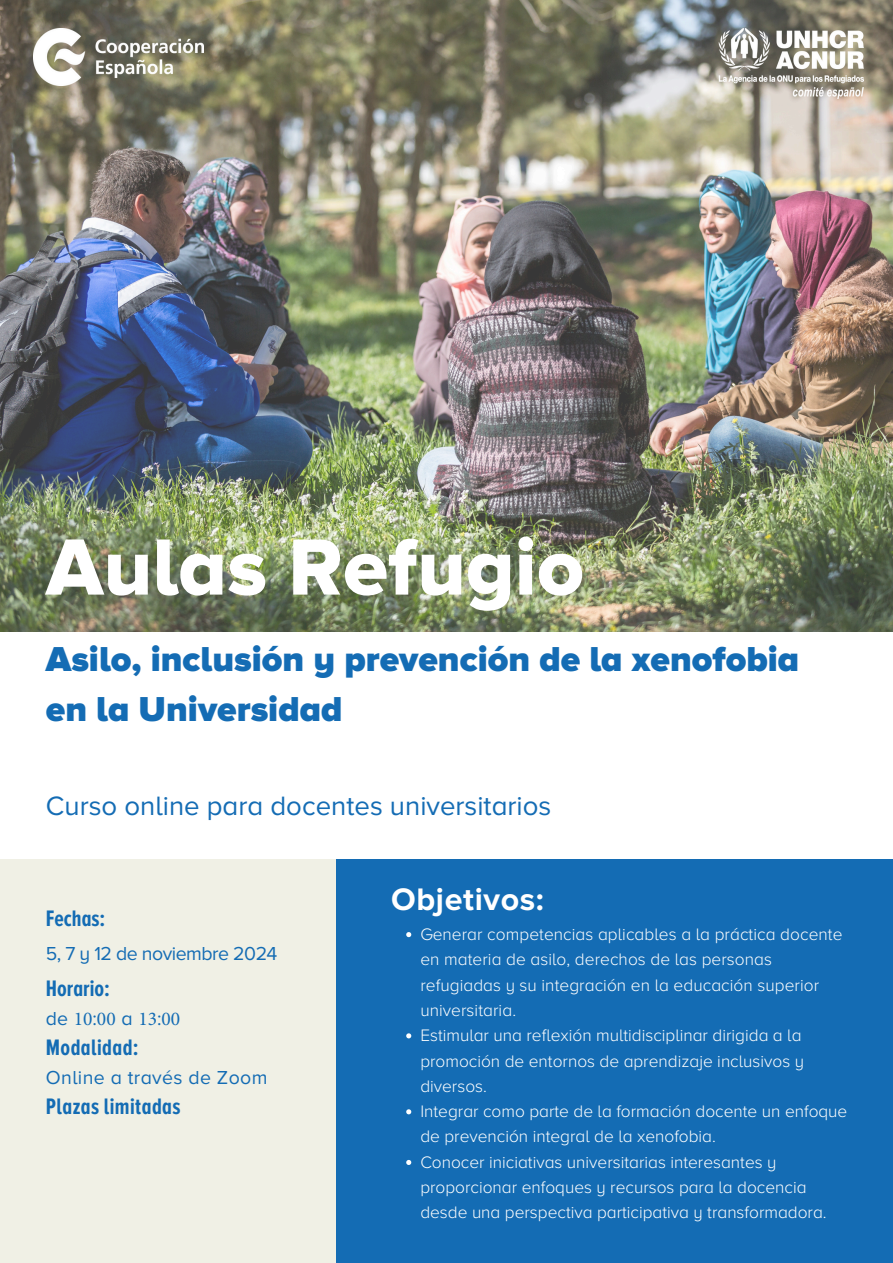
<style>
.page{position:relative;width:893px;height:1263px;background:#fff}
.page>*{position:absolute;margin:0;border:0;box-sizing:border-box;transform-origin:0 0}
.t1{font:82.65px "Proxima Nova A Extrabld";color:#fff}
.t2{font:900 35.85px/50.1px "Proxima Nova A";color:#146cb4}
.t3{font:700 32.25px "Proxima Nova A";letter-spacing:.02em;color:#fff}
.t4{font:27.53px "Proxima Nova A";color:#146cb4}
.t5{font:700 23.25px "Proxima Nova A Ex Cn";letter-spacing:.02em;color:#146cb4}
.t6{font:700 23.25px "Proxima Nova A Ex Cn";color:#146cb4}
.t7{font:19.5px "Proxima Nova A";letter-spacing:-.025em;color:#146cb4}
.t8{font:19.5px "Proxima Nova A";letter-spacing:.02em;color:#146cb4}
.t9{font:19.5px "Minion Pro";color:#146cb4}
.t10{font:300 17.25px/25.3px "Proxima Nova A";color:#fff}
.s1{font-family:"Proxima Nova A"}
</style>
<div class="page">
<img style="left:0;top:0;width:893px;height:631px">
<div style="left:0;top:860px;width:337px;height:403px;background:#f0f0e5"></div>
<div style="left:337px;top:860px;width:556px;height:403px;background:#146cb4"></div>
<img style="left:33px;top:29px;width:170px;height:56px">
<img style="left:718px;top:29px;width:145px;height:70px">
<svg style="left:406px;top:932px;width:5px;height:5px"></svg>
<svg style="left:406px;top:1033px;width:5px;height:5px"></svg>
<svg style="left:406px;top:1109px;width:5px;height:5px"></svg>
<svg style="left:406px;top:1160px;width:5px;height:5px"></svg>
<p class="t1" style="left:46px;top:518px;width:540px">Aulas Refugio</p>
<p class="t2" style="left:46px;top:635px;width:755px">Asilo, inclusión y prevención de la xenofobia en la Universidad</p>
<h1 class="t4" style="left:46px;top:789px;width:507px">Curso online para docentes universitarios</h1>
<h5 class="t5" style="left:46px;top:905px;width:61px">Fechas:</h5>
<h5 class="t7" style="left:46px;top:942px;width:233px">5, 7 y 12 de noviembre 2024</h5>
<h5 class="t6" style="left:46px;top:974px;width:66px">Horario:</h5>
<h5 class="t9" style="left:46px;top:1005px;width:136px"><span class="s1">de</span> 10<span class="s1">:</span>00 <span class="s1">a</span> 13<span class="s1">:</span>00</h5>
<h5 class="t5" style="left:46px;top:1033px;width:94px">Modalidad:</h5>
<h5 class="t8" style="left:46px;top:1066px;width:223px">Online a través de Zoom</h5>
<h5 class="t5" style="left:46px;top:1093px;width:136px">Plazas limitadas</h5>
<h5 class="t3" style="left:391px;top:880px;width:154px">Objetivos:</h5>
<h2 class="t10" style="left:420px;top:922px;width:424px">Generar competencias aplicables a la práctica docente en materia de asilo, derechos de las personas refugiadas y su integración en la educación superior universitaria.</h2>
<p class="t10" style="left:420px;top:1023px;width:385px">Estimular una reflexión multidisciplinar dirigida a la promoción de entornos de aprendizaje inclusivos y diversos.</p>
<p class="t10" style="left:420px;top:1099px;width:428px">Integrar como parte de la formación docente un enfoque de prevención integral de la xenofobia.</p>
<p class="t10" style="left:420px;top:1150px;width:408px">Conocer iniciativas universitarias interesantes y proporcionar enfoques y recursos para la docencia desde una perspectiva participativa y transformadora.</p>
</div>
